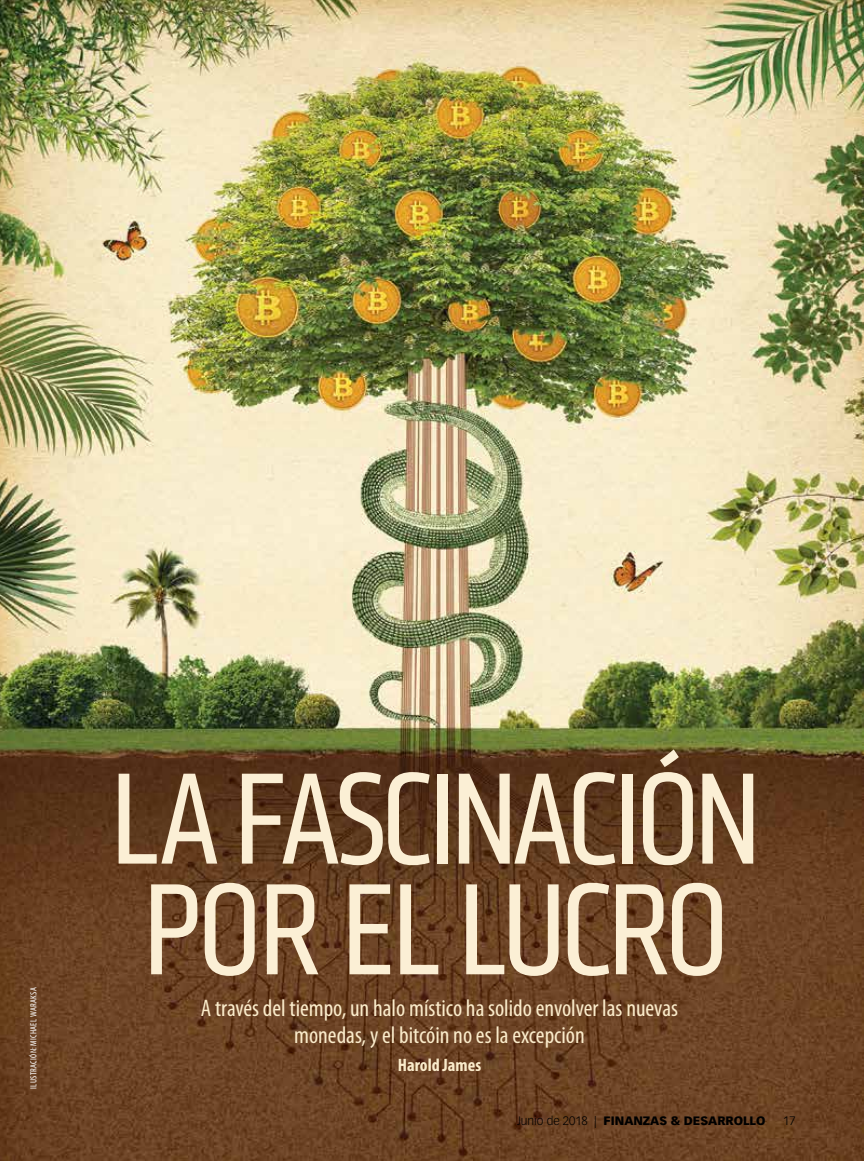
<style>
.page{position:relative;width:864px;height:1161px;background:#fff}
.page>*{position:absolute;margin:0;border:0;box-sizing:border-box;transform-origin:0 0}
.t1{font:condensed 135px/110.7px "Klavika";letter-spacing:-.04em;color:#fbefd5}
.t2{font:condensed 24px/27px "Myriad Pro";color:#fbeccb;text-align:center}
.t3{font:700 condensed 18px "Myriad Pro";color:#fbeccb}
.t4{font:900 12px "Vectora LT Std";color:#000}
.t5{font:300 12px "Vectora LT Std";color:#000}
.t6{font:condensed 9px "Myriad Pro";letter-spacing:.035em;color:#fff}
.s1{font-weight:300}
</style>
<div class="page">
<img style="left:0;top:0;width:864px;height:1161px">
<p class="t6" style="left:29px;top:1089px;width:103px;rotate:-90deg">ILUSTRACIÓN: MICHAEL WARAKSA</p>
<h1 class="t1" style="left:111px;top:765px;width:652px">LA FASCINACIÓN<br>POR EL LUCRO</h1>
<p class="t2" style="left:201px;top:996px;width:479px">A través del tiempo, un halo místico ha solido envolver las nuevas monedas, y el bitcóin no es la excepción</p>
<p class="t3" style="left:398px;top:1055px;width:85px">Harold James</p>
<p class="t4" style="left:517px;top:1113px;width:250px"><span class="s1">Junio de 2018 |</span> FINANZAS &amp; DESARROLLO</p>
<p class="t5" style="left:783px;top:1114px;width:14px">17</p>
</div>
